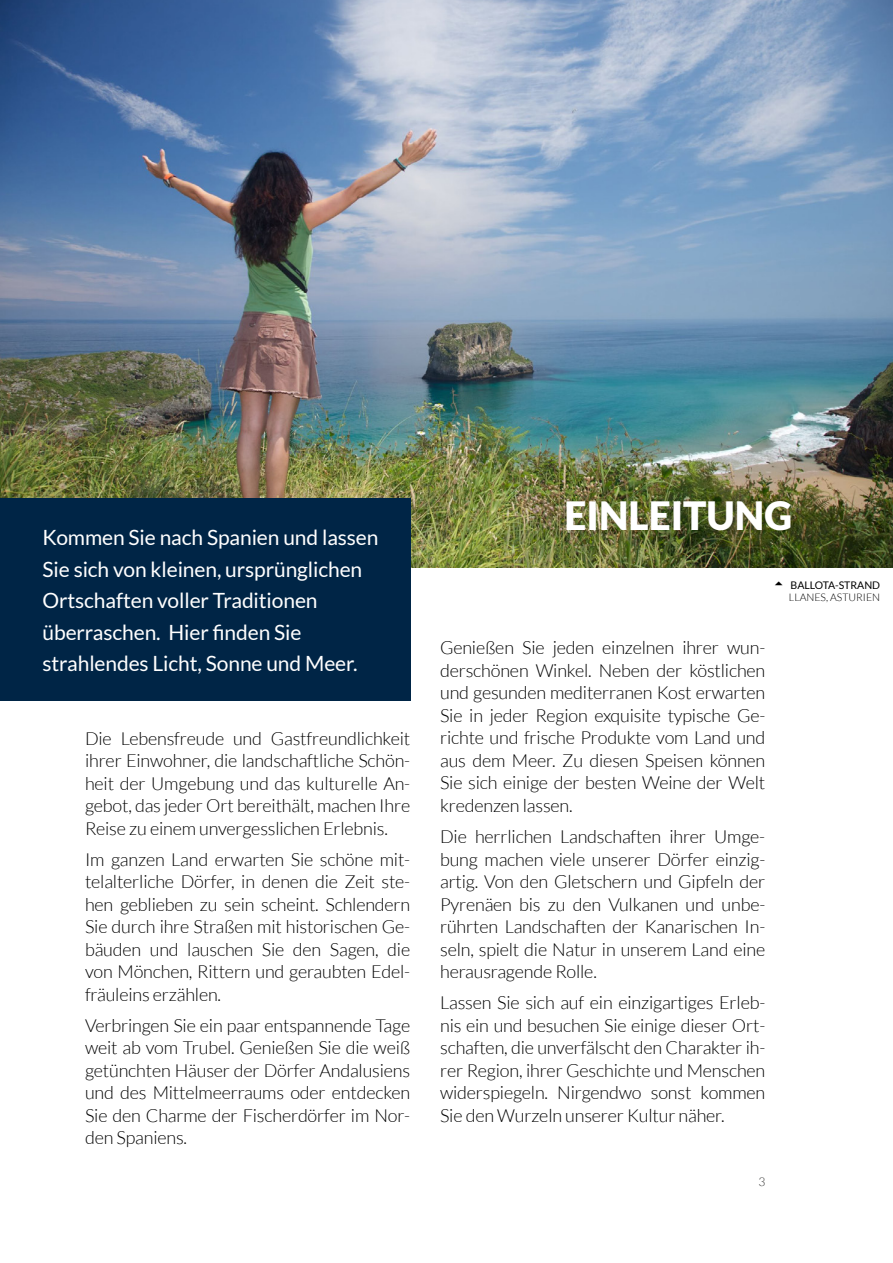
<style>
.page{position:relative;width:893px;height:1263px;background:#fff}
.page>*{position:absolute;margin:0;border:0;box-sizing:border-box;transform-origin:0 0}
.t1{font:900 39px "Lato";color:#fff}
.t2{font:21px/31.5px "Lato";letter-spacing:-.005em;color:#fff}
.t3{font:300 18px/22.5px "Lato";letter-spacing:-.01em;color:#000;text-align:justify}
.t4{font:300 12px "Lato";color:#363635}
.t5{font:300 10.5px "Lato";color:#000}
.t6{font:10.5px "Lato";color:#000}
</style>
<div class="page">
<img style="left:0;top:0;width:893px;height:567px">
<div style="left:0;top:498px;width:411px;height:203px;background:#002546"></div>
<p class="t2" style="left:43px;top:522px;width:337px">Kommen Sie nach Spanien und lassen Sie sich von kleinen, ursprünglichen Ortschaften voller Traditionen überraschen. Hier finden Sie strahlendes Licht, Sonne und Meer.</p>
<p class="t3" style="left:85px;top:727px;width:327px">Die Lebensfreude und Gastfreundlichkeit ihrer Einwohner, die landschaftliche Schön&shy;heit der Umgebung und das kulturelle An&shy;gebot, das jeder Ort bereithält, machen Ihre Reise zu einem unvergesslichen Erlebnis.</p>
<p class="t3" style="left:85px;top:848px;width:327px">Im ganzen Land erwarten Sie schöne mit&shy;telalterliche Dörfer, in denen die Zeit ste&shy;hen geblieben zu sein scheint. Schlendern Sie durch ihre Straßen mit historischen Ge&shy;bäuden und lauschen Sie den Sagen, die von Mönchen, Rittern und geraubten Edel&shy;fräuleins erzählen.</p>
<p class="t3" style="left:85px;top:1014px;width:327px">Verbringen Sie ein paar entspannende Tage weit ab vom Trubel. Genießen Sie die weiß getünchten Häuser der Dörfer Andalusiens und des Mittelmeerraums oder entdecken Sie den Charme der Fischerdörfer im Nor&shy;den Spaniens.</p>
<h1 class="t1" style="left:564px;top:493px;width:229px">EINLEITUNG</h1>
<p class="t3" style="left:440px;top:637px;width:327px">Genießen Sie jeden einzelnen ihrer wun&shy;derschönen Winkel. Neben der köstlichen und gesunden mediterranen Kost erwarten Sie in jeder Region exquisite typische Ge&shy;richte und frische Produkte vom Land und aus dem Meer. Zu diesen Speisen können Sie sich einige der besten Weine der Welt kredenzen lassen.</p>
<p class="t3" style="left:440px;top:825px;width:327px">Die herrlichen Landschaften ihrer Umge&shy;bung machen viele unserer Dörfer einzig&shy;artig. Von den Gletschern und Gipfeln der Pyrenäen bis zu den Vulkanen und unbe&shy;rührten Landschaften der Kanarischen In&shy;seln, spielt die Natur in unserem Land eine herausragende Rolle.</p>
<p class="t3" style="left:440px;top:991px;width:327px">Lassen Sie sich auf ein einzigartiges Erleb&shy;nis ein und besuchen Sie einige dieser Ort&shy;schaften, die unverfälscht den Charakter ih&shy;rer Region, ihrer Geschichte und Menschen widerspiegeln. Nirgendwo sonst kommen Sie den Wurzeln unserer Kultur näher.</p>
<p class="t4" style="left:758px;top:1175px;width:8px">3</p>
<p class="t6" style="left:790px;top:579px;width:91px">BALLOTA-STRAND</p>
<p class="t5" style="left:789px;top:592px;width:93px">LLANES, ASTURIEN</p>
</div>
